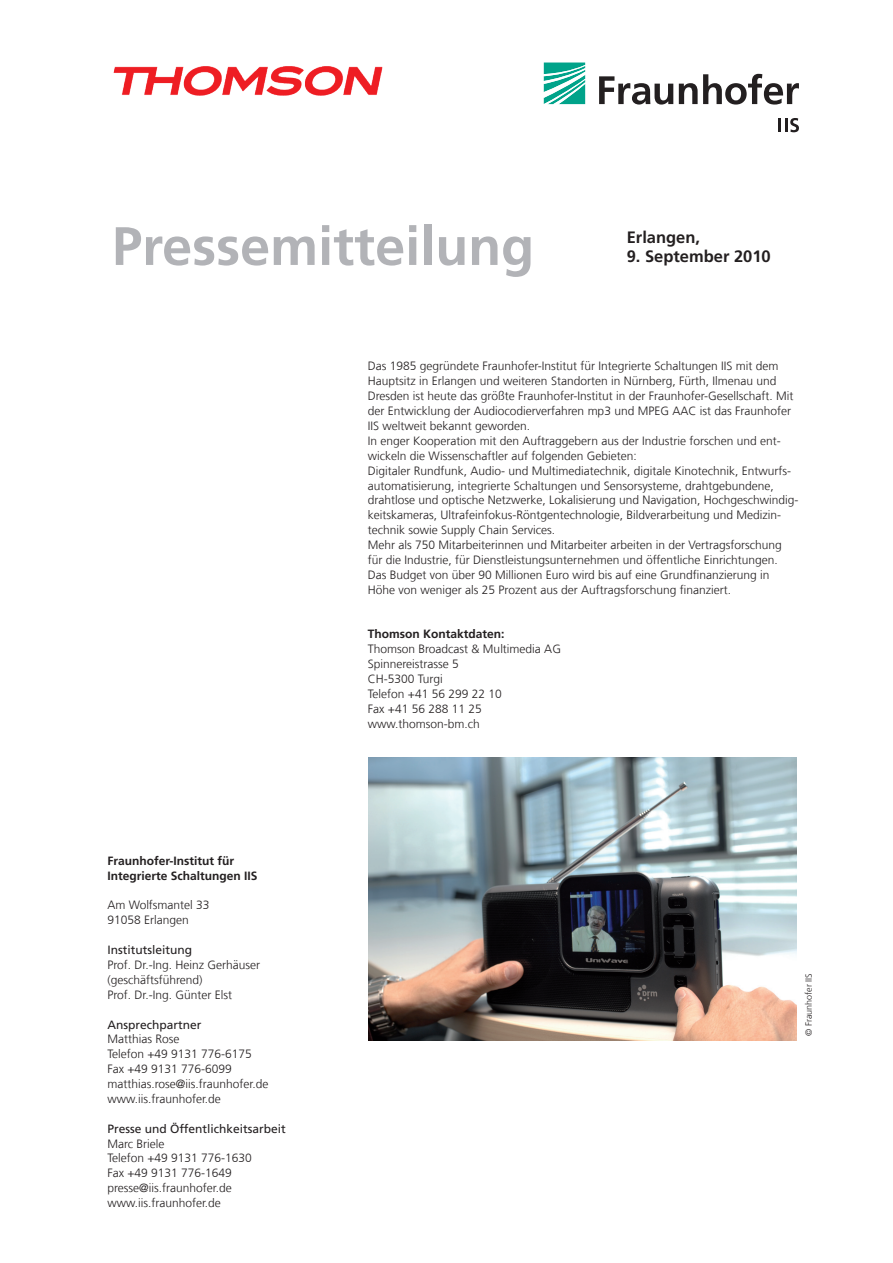
<style>
.page{position:relative;width:893px;height:1263px;background:#fff}
.page>*{position:absolute;margin:0;border:0;box-sizing:border-box;transform-origin:0 0}
.t1{font:700 54px "Frutiger LT Com";color:#b2b3b7}
.t2{font:700 16.5px "Frutiger LT Com";color:#231f20}
.t3{font:300 12px/14.9px "Frutiger LT Com";color:#231f20}
.t4{font:700 12px/14.9px "Frutiger LT Com";color:#231f20}
.t5{font:12px "Frutiger LT Com";color:#231f20}
.t6{font:300 9px "Frutiger LT Com";color:#231f20}
</style>
<div class="page">
<svg style="left:544px;top:63px;width:41px;height:41px"></svg>
<svg style="left:599px;top:74px;width:200px;height:31px"></svg>
<hr style="left:778px;top:118px;width:3px;height:14px;background:#231f20">
<svg style="left:785px;top:118px;width:14px;height:14px"></svg>
<img style="left:113px;top:66px;width:270px;height:30px">
<img style="left:368px;top:757px;width:428px;height:283px">
<h1 class="t1" style="left:112px;top:215px;width:424px">Pressemitteilung</h1>
<h2 class="t2" style="left:627px;top:228px;width:75px">Erlangen,</h2>
<h2 class="t2" style="left:627px;top:247px;width:145px">9. September 2010</h2>
<p class="t4" style="left:107px;top:853px;width:152px">Fraunhofer-Institut für<br>Integrierte Schaltungen IIS</p>
<p class="t3" style="left:107px;top:898px;width:104px">Am Wolfsmantel 33<br>91058 Erlangen</p>
<p class="t5" style="left:107px;top:943px;width:86px">Institutsleitung</p>
<p class="t3" style="left:107px;top:957px;width:154px">Prof. Dr.-Ing. Heinz Gerhäuser (geschäftsführend)<br>Prof. Dr.-Ing. Günter Elst</p>
<p class="t5" style="left:107px;top:1017px;width:96px">Ansprechpartner</p>
<p class="t3" style="left:107px;top:1032px;width:162px">Matthias Rose<br>Telefon +49 9131 776-6175<br>Fax +49 9131 776-6099 matthias.rose@iis.fraunhofer.de www.iis.fraunhofer.de</p>
<p class="t5" style="left:107px;top:1121px;width:180px">Presse und Öffentlichkeitsarbeit</p>
<p class="t3" style="left:107px;top:1136px;width:146px">Marc Briele<br>Telefon +49 9131 776-1630<br>Fax +49 9131 776-1649 presse@iis.fraunhofer.de www.iis.fraunhofer.de</p>
<p class="t3" style="left:368px;top:359px;width:432px">Das 1985 gegründete Fraunhofer-Institut für Integrierte Schaltungen IIS mit dem Hauptsitz in Erlangen und weiteren Standorten in Nürnberg, Fürth, Ilmenau und Dresden ist heute das größte Fraunhofer-Institut in der Fraunhofer-Gesellschaft. Mit der Entwicklung der Audiocodierverfahren mp3 und MPEG AAC ist das Fraunhofer IIS weltweit bekannt geworden.<br>In enger Kooperation mit den Auftraggebern aus der Industrie forschen und ent&shy;wickeln die Wissenschaftler auf folgenden Gebieten:<br>Digitaler Rundfunk, Audio- und Multimediatechnik, digitale Kinotechnik, Entwurfs&shy;automatisierung, integrierte Schaltungen und Sensorsysteme, drahtgebundene, drahtlose und optische Netzwerke, Lokalisierung und Navigation, Hochgeschwindig&shy;keitskameras, Ultrafeinfokus-Röntgentechnologie, Bildverarbeitung und Medizin&shy;technik sowie Supply Chain Services.<br>Mehr als 750 Mitarbeiterinnen und Mitarbeiter arbeiten in der Vertragsforschung für die Industrie, für Dienstleistungsunternehmen und öffentliche Einrichtungen.<br>Das Budget von über 90 Millionen Euro wird bis auf eine Grundfinanzierung in Höhe von weniger als 25 Prozent aus der Auftragsforschung finanziert.</p>
<p class="t4" style="left:368px;top:627px;width:138px">Thomson Kontaktdaten:</p>
<p class="t3" style="left:368px;top:642px;width:195px">Thomson Broadcast &amp; Multimedia AG<br>Spinnereistrasse 5<br>CH-5300 Turgi<br>Telefon +41 56 299 22 10<br>Fax +41 56 288 11 25 www.thomson-bm.ch</p>
<p class="t6" style="left:803px;top:1036px;width:64px;rotate:-90deg">© Fraunhofer IIS</p>
</div>
